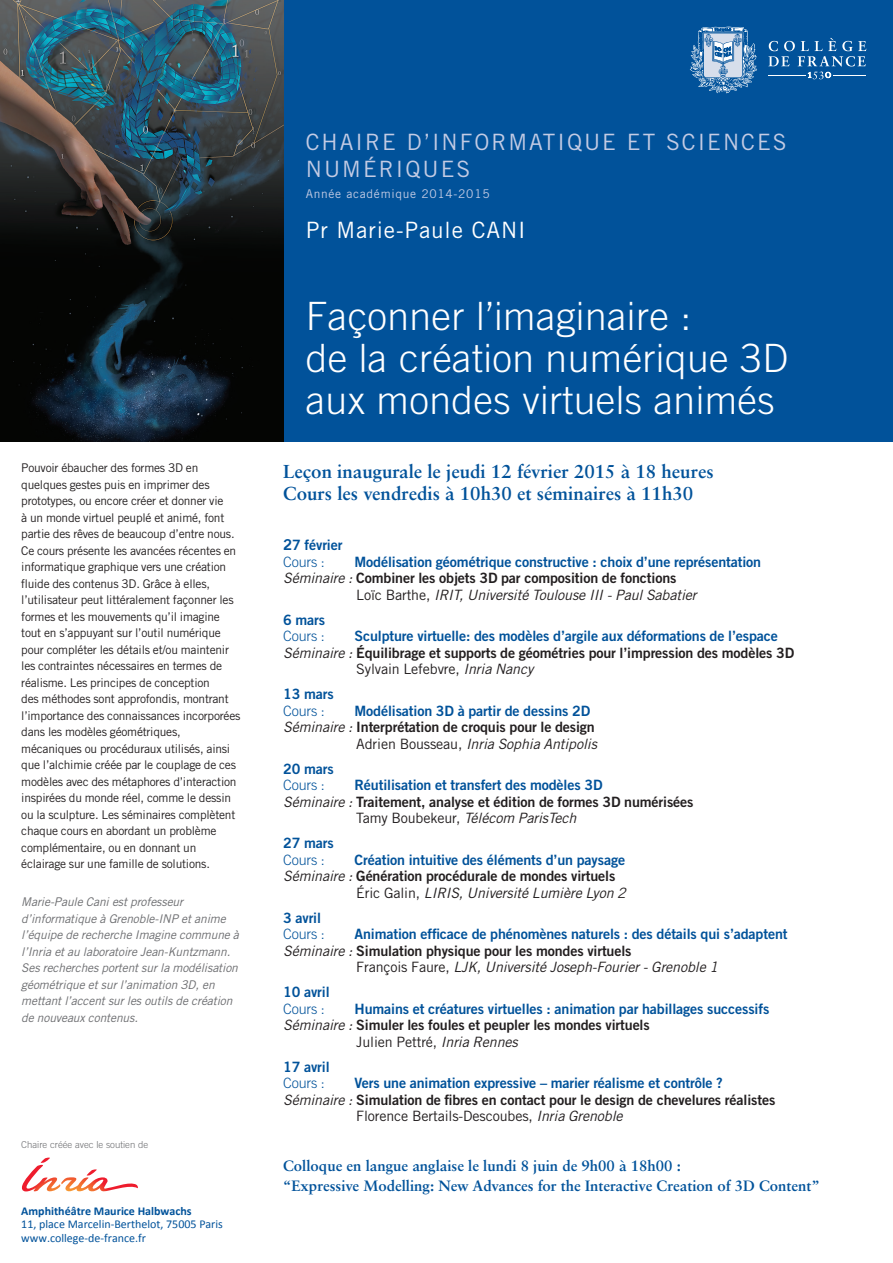
<style>
.page{position:relative;width:893px;height:1263px;background:#fff}
.page>*{position:absolute;margin:0;border:0;box-sizing:border-box;transform-origin:0 0}
.t1{font:300 39px/42px "Trade Gothic LT Std";letter-spacing:.01em;color:#fff}
.t2{font:22.5px "Trade Gothic LT Std";letter-spacing:.09em;color:#c3cbe4}
.t3{font:22.5px "Trade Gothic LT Std";letter-spacing:.04em;color:#fff}
.t4{font:700 18.75px/22.5px "Sabon LT Std";color:#01529a}
.t5{font:700 15px/19.5px "Sabon LT Std";color:#01529a}
.t6{font:14.25px/16.5px "Trade Gothic LT Std Bd 2";letter-spacing:-.01em;color:#01529a}
.t7{font:14.25px/16.5px "Trade Gothic LT Std Bd 2";letter-spacing:-.01em;color:#231f20}
.t8{font:italic 14.25px "Trade Gothic LT Std";letter-spacing:-.01em;color:#231f20}
.t9{font:14.25px "Trade Gothic LT Std";letter-spacing:-.01em;color:#231f20}
.t10{font:300 14.25px "Trade Gothic LT Std";letter-spacing:-.01em;color:#01529a}
.t11{font:12px/16.5px "Trade Gothic LT Std";letter-spacing:-.02em;color:#231f20}
.t12{font:italic 12px/16.5px "Trade Gothic LT Std";letter-spacing:-.01em;color:#6c6d70}
.t13{font:12px/13.5px "Calibri";color:#01529a}
.t14{font:700 12px "Calibri";color:#01529a}
.t15{font:12px "Trade Gothic LT Std";letter-spacing:.06em;color:#c3cbe4}
.t16{font:300 9.6px "Trade Gothic LT Std";color:#6c6d70}
.s1{font-size:15px}
.s2{font-family:"Trade Gothic LT Std";font-style:italic;color:#231f20}
.s3{color:#231f20}
.s4{font-style:normal}
.s5{font-style:italic}
.s6{color:#01529a}
.s7{font-family:"Trade Gothic LT Std";font-style:italic}
</style>
<div class="page">
<svg style="left:22px;top:1157px;width:116px;height:35px"></svg>
<div style="left:230px;top:0;width:663px;height:441px;background:#01529a"></div>
<svg style="left:768px;top:38px;width:98px;height:41px"></svg>
<hr style="left:769px;top:75px;width:37px;height:1px;background:#fff">
<hr style="left:833px;top:75px;width:33px;height:1px;background:#fff">
<svg style="left:690px;top:27px;width:67px;height:66px"></svg>
<img style="left:0;top:0;width:283px;height:441px">
<p class="t11" style="left:21px;top:459px;width:221px">Pouvoir ébaucher des formes 3D en quelques gestes puis en imprimer des prototypes, ou encore créer et donner vie<br>à un monde virtuel peuplé et animé, font partie des rêves de beaucoup d’entre nous.<br>Ce cours présente les avancées récentes en informatique graphique vers une création fluide des contenus 3D. Grâce à elles, l’utilisateur peut littéralement façonner les formes et les mouvements qu’il imagine tout en s’appuyant sur l’outil numérique pour compléter les détails et/ou maintenir les contraintes nécessaires en termes de réalisme. Les principes de conception<br>des méthodes sont approfondis, montrant l’importance des connaissances incorporées dans les modèles géométriques, mécaniques ou procéduraux utilisés, ainsi que l’alchimie créée par le couplage de ces modèles avec des métaphores d’interaction inspirées du monde réel, comme le dessin ou la sculpture. Les séminaires complètent chaque cours en abordant un problème complémentaire, ou en donnant un éclairage sur une famille de solutions.</p>
<p class="t12" style="left:21px;top:894px;width:219px">Marie-Paule Cani est professeur d’informatique à Grenoble-INP et anime l’équipe de recherche Imagine commune à l’Inria et au laboratoire Jean-Kuntzmann.<br>Ses recherches portent sur la modélisation géométrique et sur l’animation 3D, en mettant l’accent sur les outils de création de nouveaux contenus.</p>
<p class="t16" style="left:21px;top:1139px;width:128px">Chaire créée avec le soutien de</p>
<p class="t14" style="left:21px;top:1203px;width:172px">Amphithéâtre Maurice Halbwachs</p>
<p class="t13" style="left:21px;top:1217px;width:203px">11, place Marcelin-Berthelot, 75005 Paris www.college-de-france.fr</p>
<h2 class="t2" style="left:306px;top:128px;width:219px">Chaire d’I nformat</h2>
<h2 class="t2" style="left:557px;top:128px;width:227px">ique et sciences</h2>
<h2 class="t2" style="left:306px;top:155px;width:162px">numériques</h2>
<p class="t15" style="left:306px;top:187px;width:185px">Année académique 2014-2015</p>
<h2 class="t3" style="left:306px;top:217px;width:221px">Pr Marie-Paule Cani</h2>
<h1 class="t1" style="left:306px;top:295px;width:484px">Façonner l’imaginaire :<br>de la création numérique 3D aux mondes virtuels animés</h1>
<h3 class="t4" style="left:283px;top:460px;width:432px">Leçon inaugurale le jeudi 12 février 2015 à 18 heures<br>Cours les vendredis à 10h30 et séminaires à 11h30</h3>
<p class="t6" style="left:283px;top:536px;width:61px"><span class="s1">2</span>7 février</p>
<p class="t10" style="left:283px;top:553px;width:43px">Cours :</p>
<p class="t6" style="left:283px;top:553px;width:480px;text-indent:71px">Modélisation géométrique constructive : choix d’une représentation<br><span class="s2">Séminaire :</span> <span class="s3">Combiner les objets 3D par composition de fonctions</span></p>
<p class="t8" style="left:356px;top:586px;width:342px"><span class="s4">Loïc Barthe,</span> IRIT, Université Toulouse III - Paul Sabatier</p>
<p class="t6" style="left:283px;top:611px;width:44px">6 mars</p>
<p class="t10" style="left:283px;top:627px;width:43px">Cours :</p>
<p class="t6" style="left:283px;top:627px;width:513px;text-indent:71px">Sculpture virtuelle: des modèles d’argile aux déformations de l’espace<br><span class="s2">Séminaire :</span> <span class="s3">Équilibrage et supports de géométries pour l’impression des modèles 3D</span></p>
<p class="t9" style="left:356px;top:660px;width:179px">Sylvain Lefebvre, <span class="s5">Inria Nancy</span></p>
<p class="t6" style="left:283px;top:685px;width:52px">13 mars</p>
<p class="t10" style="left:283px;top:702px;width:43px">Cours :</p>
<p class="t7" style="left:283px;top:702px;width:313px;text-indent:71px"><span class="s6">Modélisation 3D à partir de dessins 2D<br></span><span class="s7">Séminaire :</span> Interprétation de croquis pour le design</p>
<p class="t8" style="left:356px;top:735px;width:242px"><span class="s4">Adrien Bousseau,</span> Inria Sophia Antipolis</p>
<p class="t6" style="left:283px;top:760px;width:52px">20 mars</p>
<p class="t10" style="left:283px;top:777px;width:43px">Cours :</p>
<p class="t7" style="left:283px;top:776px;width:412px;text-indent:71px"><span class="s6">Réutilisation et transfert des modèles 3D<br></span><span class="s7">Séminaire :</span> Traitement, analyse et édition de formes 3D numérisées</p>
<p class="t8" style="left:356px;top:809px;width:222px"><span class="s4">Tamy Boubekeur,</span> Télécom ParisTech</p>
<p class="t6" style="left:283px;top:834px;width:52px">27 mars</p>
<p class="t10" style="left:283px;top:851px;width:43px">Cours :</p>
<p class="t6" style="left:283px;top:851px;width:343px;text-indent:71px">Création intuitive des éléments d’un paysage<br><span class="s2">Séminaire :</span> <span class="s3">Génération procédurale de mondes virtuels</span></p>
<p class="t8" style="left:356px;top:884px;width:271px"><span class="s4">Éric Galin,</span> LIRIS, Université Lumière Lyon 2</p>
<p class="t6" style="left:283px;top:909px;width:39px">3 avril</p>
<p class="t10" style="left:283px;top:926px;width:43px">Cours :</p>
<p class="t6" style="left:283px;top:925px;width:506px;text-indent:71px">Animation efficace de phénomènes naturels : des détails qui s’adaptent<br><span class="s2">Séminaire :</span> <span class="s3">Simulation physique pour les mondes virtuels</span></p>
<p class="t8" style="left:356px;top:958px;width:363px"><span class="s4">François Faure,</span> LJK, Université Joseph-Fourier - Grenoble 1</p>
<p class="t6" style="left:283px;top:983px;width:48px">10 avril</p>
<p class="t10" style="left:283px;top:1000px;width:43px">Cours :</p>
<p class="t6" style="left:283px;top:1000px;width:488px;text-indent:71px">Humains et créatures virtuelles : animation par habillages successifs<br><span class="s2">Séminaire :</span> <span class="s3">Simuler les foules et peupler les mondes virtuels</span></p>
<p class="t9" style="left:356px;top:1033px;width:163px">Julien Pettré, <span class="s5">Inria Rennes</span></p>
<p class="t6" style="left:283px;top:1058px;width:48px">17 avril</p>
<p class="t10" style="left:283px;top:1075px;width:43px">Cours :</p>
<p class="t7" style="left:283px;top:1075px;width:494px;text-indent:71px"><span class="s6">Vers une animation expressive – marier réalisme et contrôle ?<br></span><span class="s7">Séminaire :</span> Simulation de fibres en contact pour le design de chevelures réalistes</p>
<p class="t9" style="left:356px;top:1107px;width:268px">Florence Bertails-Descoubes, <span class="s5">Inria Grenoble</span></p>
<p class="t5" style="left:283px;top:1156px;width:538px">Colloque en langue anglaise le lundi 8 juin de 9h00 à 18h00 :<br>“Expressive Modelling: New Advances for the Interactive Creation of 3D Content”</p>
</div>
